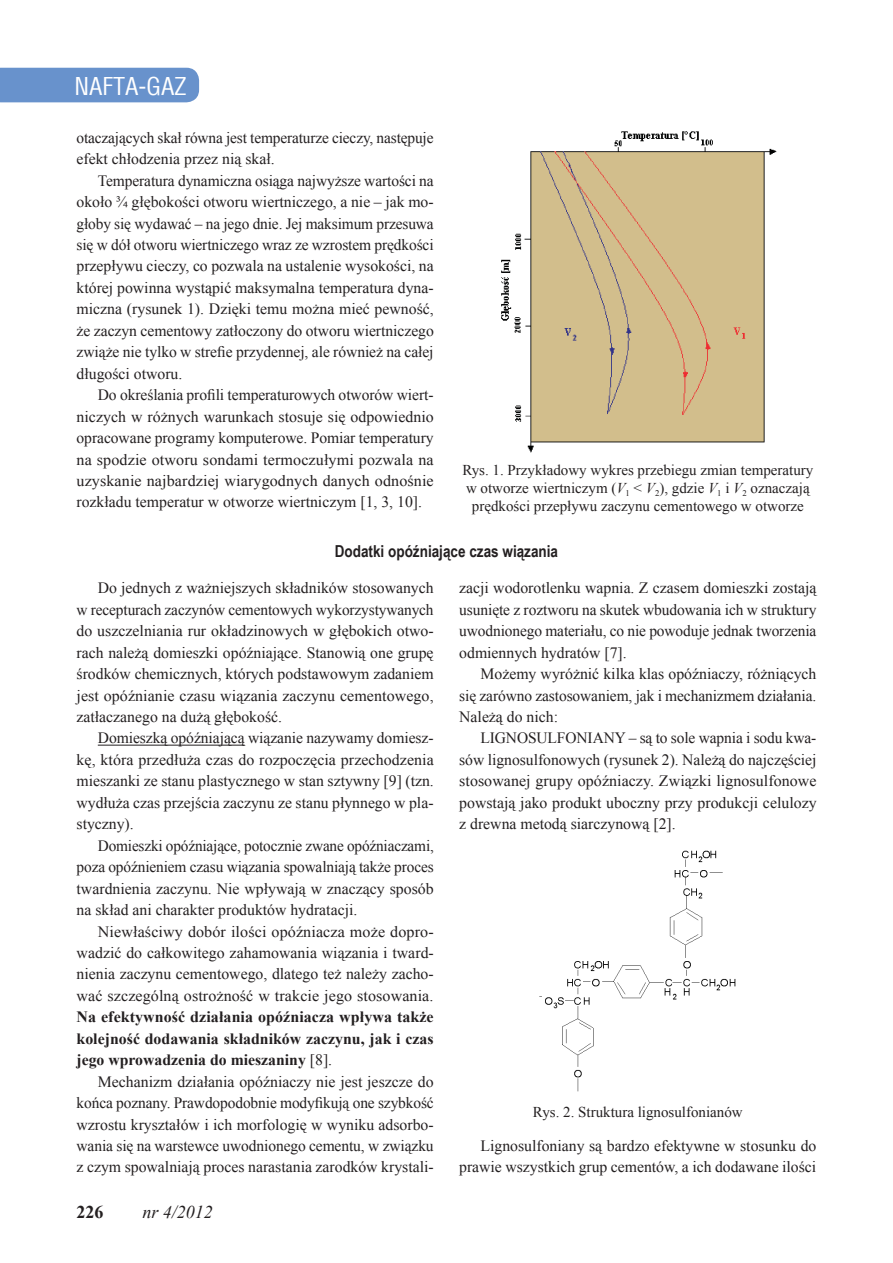
<style>
.page{position:relative;width:893px;height:1263px;background:#fff}
.page>*{position:absolute;margin:0;border:0;box-sizing:border-box;transform-origin:0 0}
.t1{font:24px "Switzerland Condensed";color:#fff}
.t2{font:italic 18px "Times New Roman";color:#231f20}
.t3{font:700 18px "Times New Roman";color:#231f20}
.t4{font:700 16.5px "Arial Narrow";color:#231f20}
.t5{font:15.75px/21.5px "Times New Roman";color:#231f20;text-align:justify}
.t6{font:700 15.75px/21.5px "Times New Roman";color:#231f20;text-align:justify}
.t7{font:15px/18px "Times New Roman";color:#231f20;text-align:center}
.s1{font-style:italic}
.s2{font-weight:400}
</style>
<div class="page">
<div style="left:0;top:68px;width:199px;height:34px;background:#6892cc"></div>
<hr style="left:98px;top:745px;width:147px;height:1px;background:#231f20">
<img style="left:501px;top:131px;width:276px;height:322px">
<img style="left:539px;top:850px;width:197px;height:242px">
<h1 class="t1" style="left:74px;top:71px;width:114px">NAFTA-GAZ</h1>
<p class="t5" style="left:77px;top:126px;width:359px">otaczających skał równa jest temperaturze cieczy, następuje efekt chłodzenia przez nią skał.</p>
<p class="t5" style="left:77px;top:169px;width:359px;text-indent:21px">Temperatura dynamiczna osiąga najwyższe wartości na około ¾ głębokości otworu wiertniczego, a nie – jak mo&shy;głoby się wydawać – na jego dnie. Jej maksimum przesuwa się w dół otworu wiertniczego wraz ze wzrostem prędkości przepływu cieczy, co pozwala na ustalenie wysokości, na której powinna wystąpić maksymalna temperatura dyna&shy;miczna (rysunek 1). Dzięki temu można mieć pewność, że zaczyn cementowy zatłoczony do otworu wiertniczego zwiąże nie tylko w strefie przydennej, ale również na całej długości otworu.</p>
<p class="t5" style="left:77px;top:384px;width:359px;text-indent:21px">Do określania profili temperaturowych otworów wiert&shy;niczych w różnych warunkach stosuje się odpowiednio opracowane programy komputerowe. Pomiar temperatury na spodzie otworu sondami termoczułymi pozwala na uzyskanie najbardziej wiarygodnych danych odnośnie rozkładu temperatur w otworze wiertniczym [1, 3, 10].</p>
<p class="t7" style="left:462px;top:460px;width:352px">Rys. 1. Przykładowy wykres przebiegu zmian temperatury w otworze wiertniczym (<span class="s1">V</span><sub>1</sub> &lt; <span class="s1">V</span><sub>2</sub>), gdzie <span class="s1">V</span><sub>1</sub> i <span class="s1">V</span><sub>2</sub> oznaczają prędkości przepływu zaczynu cementowego w otworze</p>
<p class="t4" style="left:335px;top:539px;width:225px">Dodatki opóźniające czas wiązania</p>
<p class="t5" style="left:77px;top:577px;width:359px;text-indent:21px">Do jednych z ważniejszych składników stosowanych w recepturach zaczynów cementowych wykorzystywanych do uszczelniania rur okładzinowych w głębokich otwo&shy;rach należą domieszki opóźniające. Stanowią one grupę środków chemicznych, których podstawowym zadaniem jest opóźnianie czasu wiązania zaczynu cementowego, zatłaczanego na dużą głębokość.</p>
<p class="t5" style="left:77px;top:727px;width:359px;text-indent:21px">Domieszką opóźniającą wiązanie nazywamy domiesz&shy;kę, która przedłuża czas do rozpoczęcia przechodzenia mieszanki ze stanu plastycznego w stan sztywny [9] (tzn. wydłuża czas przejścia zaczynu ze stanu płynnego w pla&shy;styczny).</p>
<p class="t5" style="left:77px;top:834px;width:359px;text-indent:21px">Domieszki opóźniające, potocznie zwane opóźniaczami, poza opóźnieniem czasu wiązania spowalniają także proces twardnienia zaczynu. Nie wpływają w znaczący sposób na skład ani charakter produktów hydratacji.</p>
<p class="t5" style="left:77px;top:920px;width:359px;text-indent:21px">Niewłaściwy dobór ilości opóźniacza może dopro&shy;wadzić do całkowitego zahamowania wiązania i tward&shy;nienia zaczynu cementowego, dlatego też należy zacho&shy;wać szczególną ostrożność w trakcie jego stosowania.</p>
<p class="t6" style="left:77px;top:1006px;width:359px">Na efektywność działania opóźniacza wpływa także kolejność dodawania składników zaczynu, jak i czas jego wprowadzenia do mieszaniny <span class="s2">[8].</span></p>
<p class="t5" style="left:77px;top:1070px;width:359px;text-indent:21px">Mechanizm działania opóźniaczy nie jest jeszcze do końca poznany. Prawdopodobnie modyfikują one szybkość wzrostu kryształów i ich morfologię w wyniku adsorbo&shy;wania się na warstewce uwodnionego cementu, w związku z czym spowalniają proces narastania zarodków krystali-</p>
<p class="t5" style="left:459px;top:577px;width:359px">zacji wodorotlenku wapnia. Z czasem domieszki zostają usunięte z roztworu na skutek wbudowania ich w struktury uwodnionego materiału, co nie powoduje jednak tworzenia odmiennych hydratów [7].</p>
<p class="t5" style="left:459px;top:663px;width:359px;text-indent:21px">Możemy wyróżnić kilka klas opóźniaczy, różniących się zarówno zastosowaniem, jak i mechanizmem działania.<br>Należą do nich:</p>
<p class="t5" style="left:459px;top:727px;width:359px;text-indent:21px">LIGNOSULFONIANY – są to sole wapnia i sodu kwa&shy;sów lignosulfonowych (rysunek 2). Należą do najczęściej stosowanej grupy opóźniaczy. Związki lignosulfonowe powstają jako produkt uboczny przy produkcji celulozy z drewna metodą siarczynową [2].</p>
<p class="t7" style="left:533px;top:1103px;width:211px">Rys. 2. Struktura lignosulfonianów</p>
<p class="t5" style="left:459px;top:1135px;width:359px;text-align:right">Lignosulfoniany są bardzo efektywne w stosunku do prawie wszystkich grup cementów, a ich dodawane ilości</p>
<p class="t3" style="left:77px;top:1199px;width:28px">226</p>
<p class="t2" style="left:142px;top:1200px;width:72px">nr 4/2012</p>
</div>
